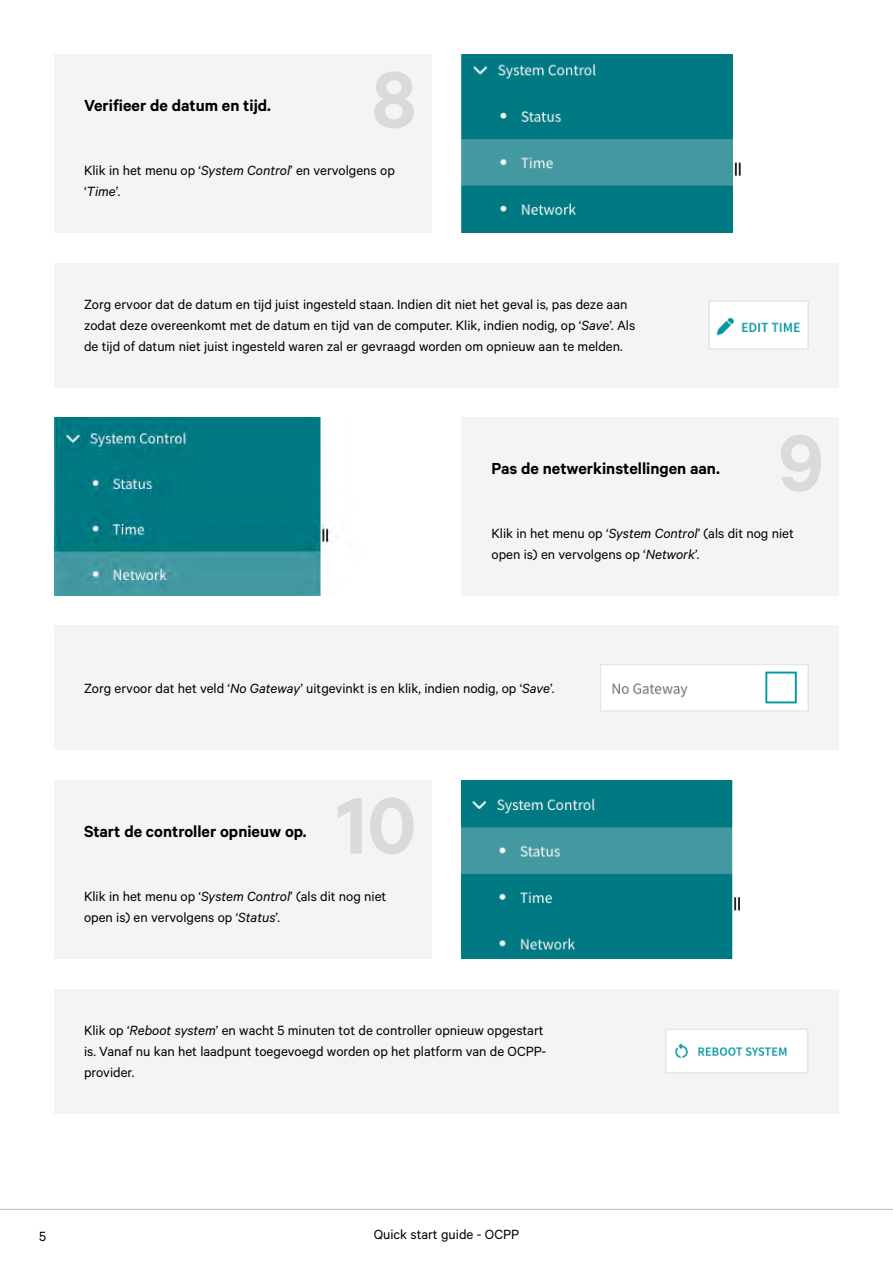
<style>
.page{position:relative;width:893px;height:1263px;background:#fff}
.page>*{position:absolute;margin:0;border:0;box-sizing:border-box;transform-origin:0 0}
.t1{font:600 90px "Calibre";color:#dadada}
.t2{font:600 18px "Calibre";color:#000}
.t3{font:15px/21px "Calibre";color:#000}
.s1{font-style:italic}
</style>
<div class="page">
<hr style="left:0;top:1209px;width:893px;height:1px;background:#bcbec0">
<div style="left:54px;top:54px;width:377px;height:178px;background:#f4f4f4"></div>
<div style="left:461px;top:417px;width:378px;height:178px;background:#f4f4f4"></div>
<div style="left:54px;top:780px;width:377px;height:178px;background:#f4f4f4"></div>
<img style="left:461px;top:54px;width:280px;height:178px">
<img style="left:54px;top:417px;width:278px;height:178px">
<img style="left:461px;top:780px;width:279px;height:178px">
<div style="left:54px;top:263px;width:785px;height:124px;background:#f4f4f4"></div>
<div style="left:54px;top:625px;width:785px;height:125px;background:#f4f4f4"></div>
<div style="left:54px;top:989px;width:785px;height:124px;background:#f4f4f4"></div>
<img style="left:711px;top:303px;width:95px;height:44px">
<div style="left:708px;top:300px;width:101px;height:50px;border:2px solid #e0e6e9"></div>
<img style="left:736px;top:667px;width:70px;height:42px">
<img style="left:603px;top:667px;width:133px;height:42px">
<div style="left:600px;top:664px;width:209px;height:48px;border:2px solid #e0e6e9"></div>
<img style="left:668px;top:1031px;width:137px;height:40px">
<div style="left:665px;top:1028px;width:143px;height:46px;border:2px solid #e0e6e9"></div>
<p class="t2" style="left:84px;top:95px;width:188px">Verifieer de datum en tijd.</p>
<h1 class="t1" style="left:372px;top:46px;width:46px">8</h1>
<p class="t3" style="left:84px;top:159px;width:312px">Klik in het menu op ‘<span class="s1">System Control</span>’ en vervolgens op ‘<span class="s1">Time</span>’.</p>
<p class="t3" style="left:84px;top:293px;width:553px">Zorg ervoor dat de datum en tijd juist ingesteld staan. Indien dit niet het geval is, pas deze aan zodat deze overeenkomt met de datum en tijd van de computer. Klik, indien nodig, op ‘<span class="s1">Save</span>’. Als de tijd of datum niet juist ingesteld waren zal er gevraagd worden om opnieuw aan te melden.</p>
<p class="t2" style="left:491px;top:458px;width:230px">Pas de netwerkinstellingen aan.</p>
<h1 class="t1" style="left:778px;top:409px;width:47px">9</h1>
<p class="t3" style="left:491px;top:523px;width:304px">Klik in het menu op ‘<span class="s1">System Control</span>’ (als dit nog niet open is) en vervolgens op ‘<span class="s1">Network</span>’.</p>
<p class="t3" style="left:84px;top:677px;width:472px">Zorg ervoor dat het veld ‘<span class="s1">No Gateway</span>’ uitgevinkt is en klik, indien nodig, op ‘<span class="s1">Save</span>’.</p>
<p class="t2" style="left:84px;top:821px;width:224px">Start de controller opnieuw op.</p>
<h1 class="t1" style="left:336px;top:772px;width:82px">10</h1>
<p class="t3" style="left:84px;top:885px;width:304px">Klik in het menu op ‘<span class="s1">System Control</span>’ (als dit nog niet open is) en vervolgens op ‘<span class="s1">Status</span>’.</p>
<p class="t3" style="left:84px;top:1019px;width:464px">Klik op ‘<span class="s1">Reboot system</span>’ en wacht 5 minuten tot de controller opnieuw opgestart is. Vanaf nu kan het laadpunt toegevoegd worden op het platform van de OCPP&shy;provider.</p>
<p class="t3" style="left:39px;top:1225px;width:9px">5</p>
<p class="t3" style="left:374px;top:1223px;width:147px">Quick start guide - OCPP</p>
</div>
